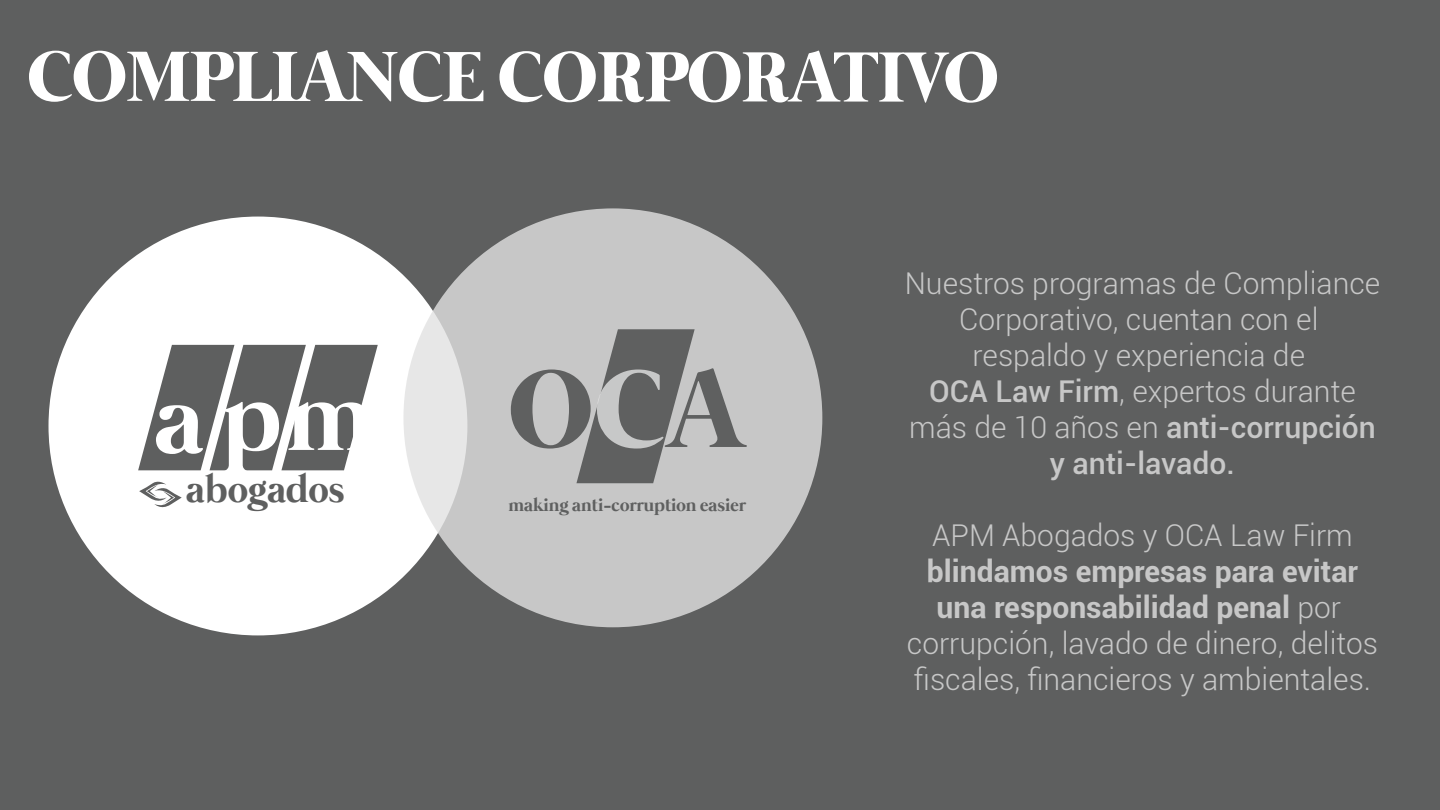
<style>
.page{position:relative;width:1440px;height:810px;background:#5e5f5f}
.page>*{position:absolute;margin:0;border:0;box-sizing:border-box;transform-origin:0 0}
.t1{font:700 112.43px "Mermaid";color:#5f6060}
.t2{font:700 102.75px "Mermaid";color:#fff}
.t3{font:700 72.75px "Mermaid";color:#fff}
.t4{font:700 39px "Mermaid";color:#5e5f5f}
.t5{font:300 30px/36px "Roboto";color:rgb(226 226 226/.8);text-align:center}
.t6{font:700 18.45px "Mermaid";color:#5f6060}
.s1{color:#e2e2e2}
.s2{font-weight:500}
.s3{font-weight:700}
</style>
<div class="page">
<div style="left:49px;top:217px;width:418px;height:418px;background:#fff;border-radius:50%"></div>
<svg style="left:403px;top:208px;width:419px;height:419px;background:#c9c9c9"></svg>
<svg style="left:138px;top:345px;width:240px;height:125px"></svg>
<svg style="left:139px;top:481px;width:43px;height:27px"></svg>
<svg style="left:576px;top:329px;width:119px;height:154px"></svg>
<h3 class="t3" style="left:28px;top:36px;width:973px">COMPLIANCE CORPORATIVO</h3>
<h2 class="t2" style="left:155px;top:357px;width:220px">apm</h2>
<h3 class="t4" style="left:186px;top:467px;width:160px">abogados</h3>
<h1 class="t1" style="left:509px;top:346px;width:237px">O<span class="s1">C</span>A</h1>
<p class="t6" style="left:509px;top:494px;width:239px">making anti-corruption easier</p>
<p class="t5" style="left:905px;top:265px;width:477px">Nuestros programas de Compliance<br>Corporativo, cuentan con el respaldo y experiencia de<br><span class="s2">OCA Law Firm</span>, expertos durante más de 10 años en <span class="s2">anti-corrupción y anti-lavado.</span></p>
<p class="t5" style="left:932px;top:517px;width:422px">APM Abogados y OCA Law Firm</p>
<p class="t5" style="left:907px;top:553px;width:473px"><span class="s3">blindamos empresas para evitar una responsabilidad penal</span> por corrupción, lavado de dinero, delitos fiscales, financieros y ambientales.</p>
</div>
